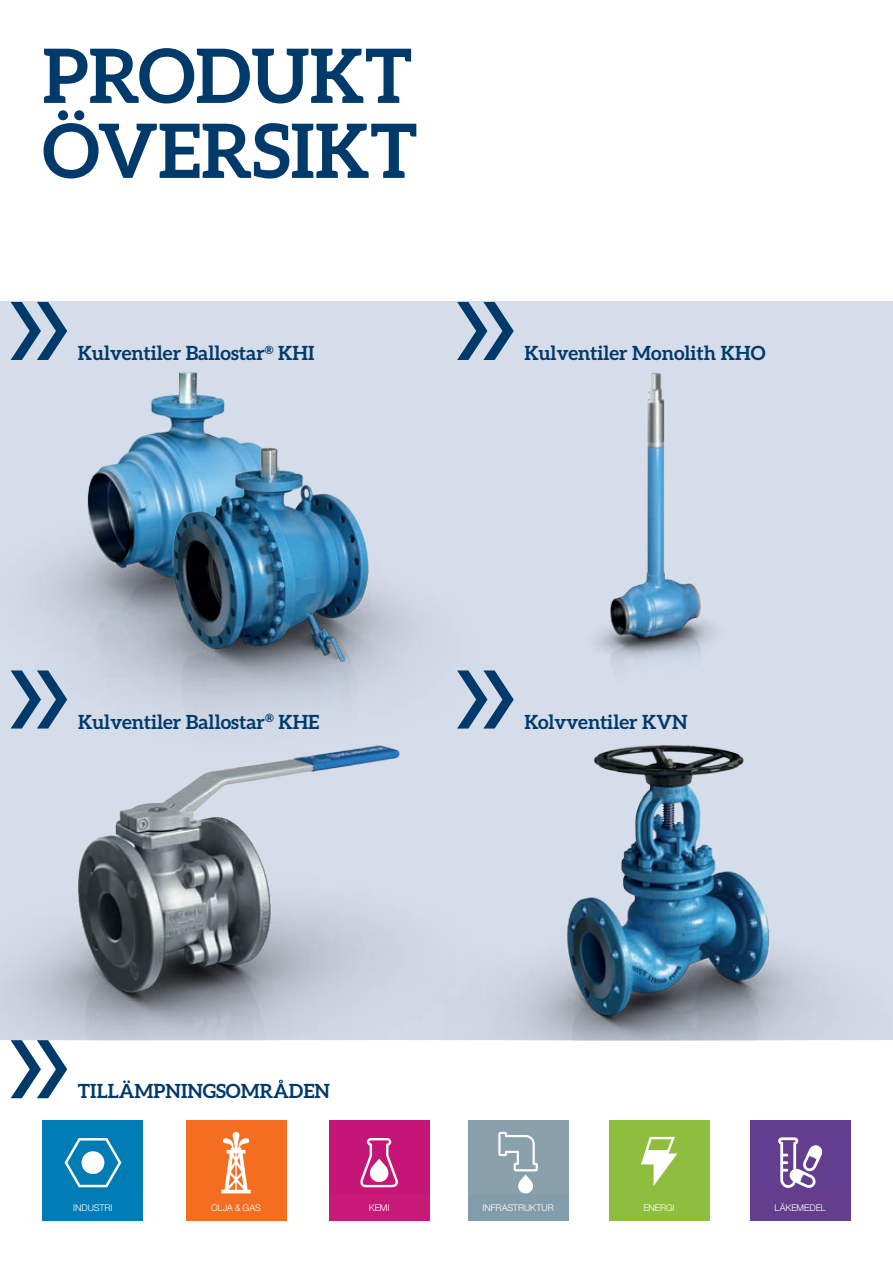
<style>
.page{position:relative;width:893px;height:1263px;background:#fff}
.page>*{position:absolute;margin:0;border:0;box-sizing:border-box;transform-origin:0 0}
.t1{font:700 75px/75px "Aleo";color:#003a6a}
.t2{font:700 19.5px "Aleo";color:#003a6a}
.t3{font:300 9.15px "Helvetica Neue LT Com";letter-spacing:-.01em;color:#fff}
</style>
<div class="page">
<div style="left:0;top:302px;width:893px;height:738px;background:#d6ddea"></div>
<img style="left:595px;top:372px;width:121px;height:293px">
<img style="left:10px;top:359px;width:223px;height:312px">
<img style="left:31px;top:439px;width:383px;height:238px">
<img style="left:5px;top:677px;width:373px;height:363px">
<svg style="left:11px;top:302px;width:56px;height:58px"></svg>
<svg style="left:457px;top:302px;width:57px;height:58px"></svg>
<svg style="left:11px;top:670px;width:56px;height:58px"></svg>
<svg style="left:457px;top:670px;width:57px;height:58px"></svg>
<svg style="left:11px;top:1040px;width:56px;height:58px"></svg>
<img style="left:315px;top:728px;width:518px;height:312px">
<img style="left:786px;top:728px;width:47px;height:124px">
<div style="left:329px;top:1120px;width:100px;height:100px;background:#c51577"></div>
<svg style="left:360px;top:1138px;width:38px;height:49px"></svg>
<div style="left:329px;top:1194px;width:100px;height:26px;background:#c71a78"></div>
<div style="left:43px;top:1120px;width:100px;height:100px;background:#007cb5"></div>
<svg style="left:65px;top:1138px;width:56px;height:49px"></svg>
<div style="left:750px;top:1120px;width:100px;height:100px;background:#633d8e"></div>
<svg style="left:778px;top:1137px;width:44px;height:51px"></svg>
<div style="left:609px;top:1120px;width:100px;height:100px;background:#8dbe3e"></div>
<svg style="left:641px;top:1137px;width:36px;height:49px"></svg>
<div style="left:468px;top:1120px;width:100px;height:100px;background:#8aa0aa"></div>
<svg style="left:498px;top:1132px;width:40px;height:61px"></svg>
<div style="left:468px;top:1194px;width:100px;height:26px;background:#839ca9"></div>
<div style="left:186px;top:1120px;width:100px;height:100px;background:#f36e21"></div>
<svg style="left:221px;top:1132px;width:30px;height:61px"></svg>
<h1 class="t1" style="left:43px;top:37px;width:376px">PRODUKT<br>ÖVERSIKT</h1>
<p class="t2" style="left:78px;top:342px;width:238px">Kulventiler Ballostar<sup>®</sup> KHI</p>
<p class="t2" style="left:524px;top:342px;width:243px">Kulventiler Monolith KHO</p>
<p class="t2" style="left:78px;top:710px;width:243px">Kulventiler Ballostar<sup>®</sup> KHE</p>
<p class="t2" style="left:78px;top:1080px;width:254px">TILLÄMPNINGSOMRÅDEN</p>
<p class="t2" style="left:524px;top:710px;width:165px">Kolvventiler KVN</p>
<p class="t3" style="left:73px;top:1202px;width:41px">INDUSTRI</p>
<p class="t3" style="left:211px;top:1202px;width:51px">OLJA &amp; GAS</p>
<p class="t3" style="left:369px;top:1202px;width:22px">KEMI</p>
<p class="t3" style="left:482px;top:1202px;width:73px">INFRASTRUKTUR</p>
<p class="t3" style="left:643px;top:1202px;width:33px">ENERGI</p>
<p class="t3" style="left:774px;top:1202px;width:53px">LÄKEMEDEL</p>
</div>
